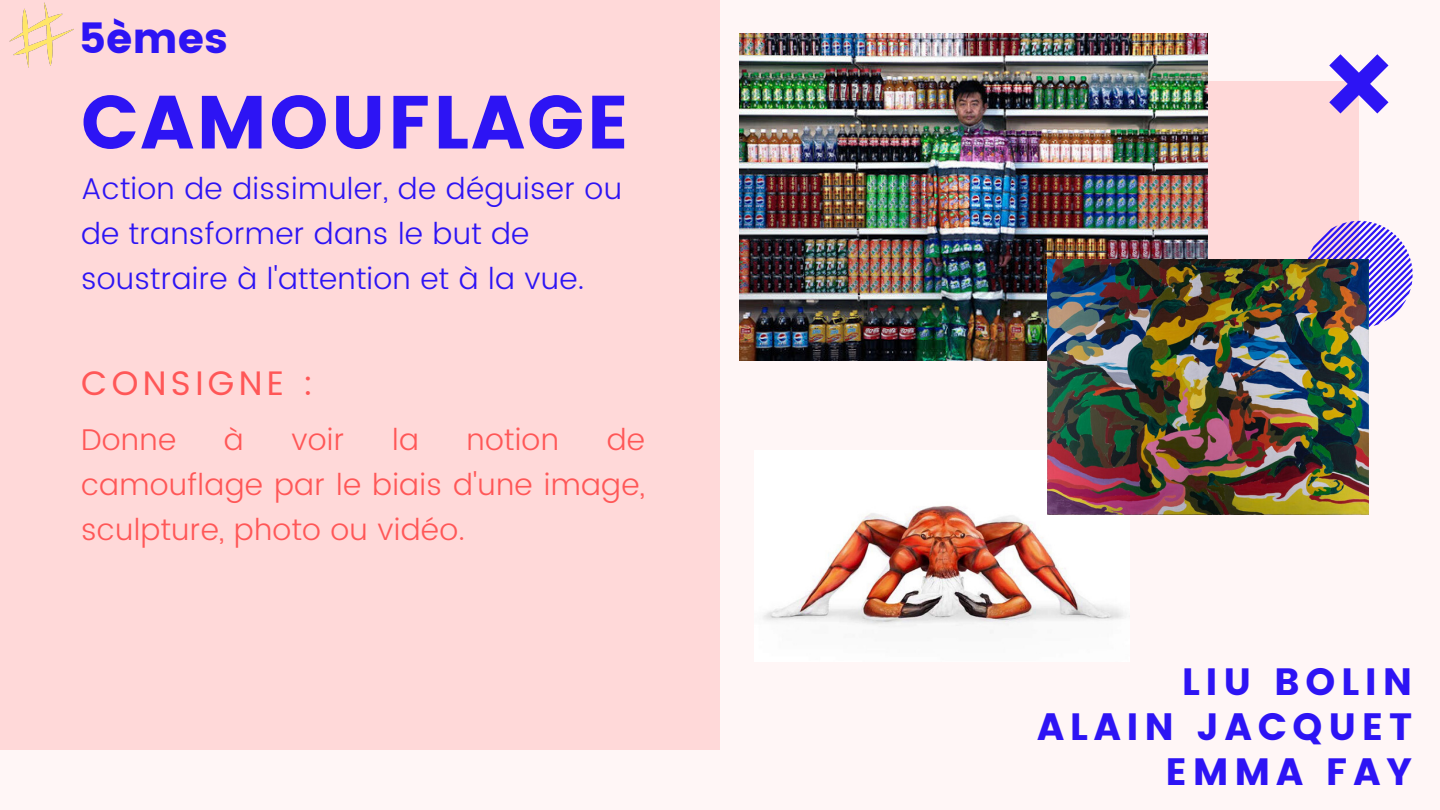
<style>
.page{position:relative;width:1440px;height:810px;background:#fff6f6}
.page>*{position:absolute;margin:0;border:0;box-sizing:border-box;transform-origin:0 0}
.t1{font:75px "Poppins";letter-spacing:.03em;color:#2d14f4}
.t2{font:41.9px "Poppins";color:#2d14f4}
.t3{font:38px/45px "Poppins";letter-spacing:.15em;color:#2d14f4;text-align:right}
.t4{font:34px "Poppins";letter-spacing:.13em;color:#ff5757}
.t5{font:300 30px/45px "Poppins";letter-spacing:.01em;color:#2d14f4}
.t6{font:300 30px/45px "Poppins";letter-spacing:.01em;color:#ff5757;text-align:justify}
</style>
<div class="page">
<div style="left:1092px;top:81px;width:267px;height:280px;background:#ffd9d9"></div>
<svg style="left:1329px;top:54px;width:60px;height:60px"></svg>
<div style="left:0;top:0;width:720px;height:750px;background:#ffd9d9"></div>
<svg style="left:1306px;top:221px;width:107px;height:106px"></svg>
<img style="left:740px;top:33px;width:468px;height:327px">
<img style="left:763px;top:506px;width:364px;height:128px">
<img style="left:1047px;top:260px;width:322px;height:255px">
<img style="left:9px;top:2px;width:65px;height:66px">
<h2 class="t2" style="left:79px;top:14px;width:150px">5èmes</h2>
<h1 class="t1" style="left:81px;top:79px;width:550px">CAMOUFLAGE</h1>
<p class="t5" style="left:81px;top:166px;width:542px">Action de dissimuler, de déguiser ou de transformer dans le but de soustraire à l'attention et à la vue.</p>
<p class="t4" style="left:81px;top:364px;width:234px">CONSIGNE :</p>
<p class="t6" style="left:81px;top:417px;width:97px">Donne</p>
<p class="t6" style="left:224px;top:417px;width:21px">à</p>
<p class="t6" style="left:291px;top:417px;width:54px">voir</p>
<p class="t6" style="left:392px;top:417px;width:28px">la</p>
<p class="t6" style="left:467px;top:417px;width:94px">notion</p>
<p class="t6" style="left:81px;top:417px;width:566px;text-indent:526px">de camouflage par le biais d'une image, sculpture, photo ou vidéo.</p>
<p class="t3" style="left:1037px;top:659px;width:377px">LIU BOLIN<br>ALAIN JACQUET<br>EMMA FAY</p>
</div>
